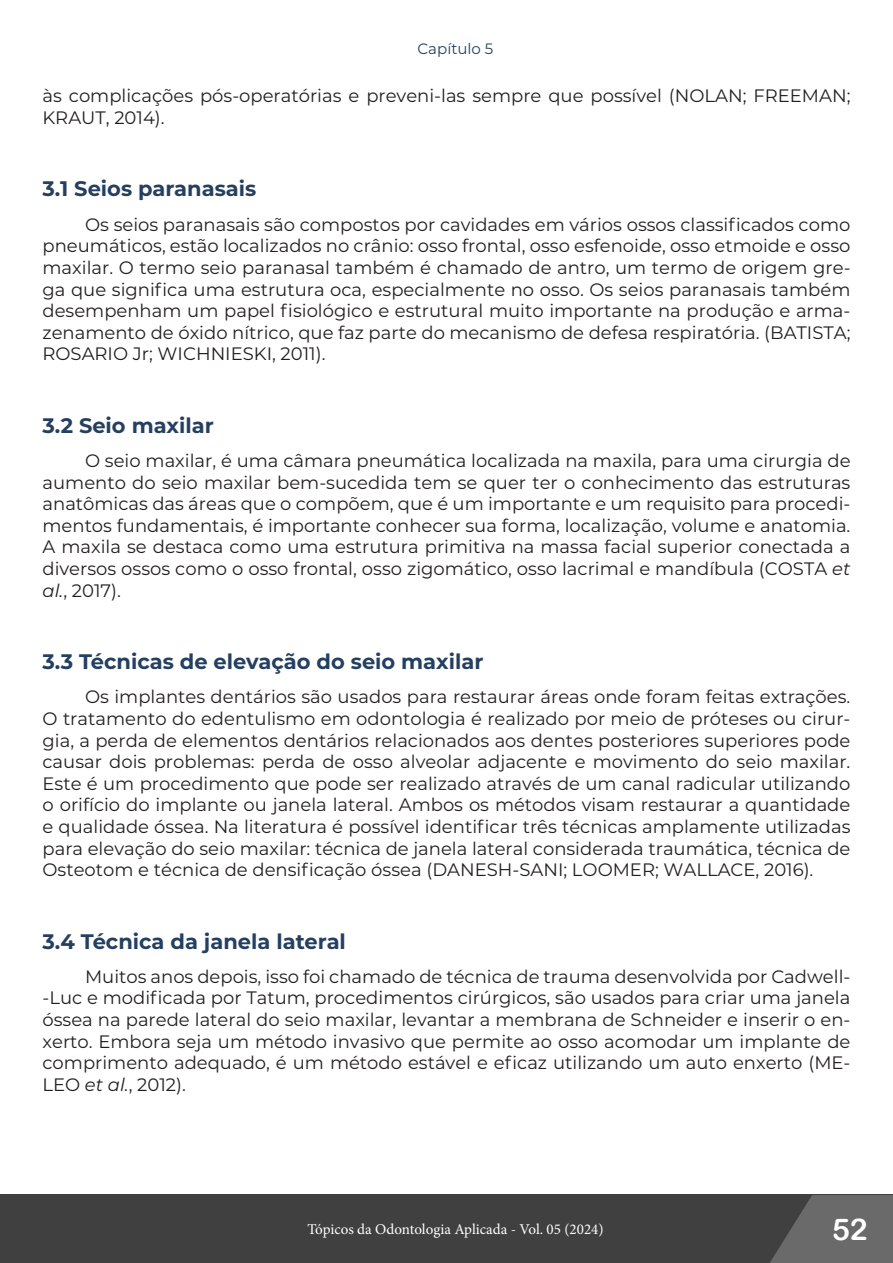
<style>
.page{position:relative;width:893px;height:1263px;background:#fff}
.page>*{position:absolute;margin:0;border:0;box-sizing:border-box;transform-origin:0 0}
.t1{font:30px "Arial Rounded MT Bold";color:#fff}
.t2{font:700 21px "Montserrat";color:#243f60}
.t3{font:18px/21.6px "Montserrat";color:#231f20;text-align:justify}
.t4{font:15px "Minion Pro";color:#fff}
.t5{font:15px "Montserrat";color:#243f60}
.s1{font-style:italic}
</style>
<div class="page">
<div style="left:0;top:1195px;width:893px;height:68px;background:#404040"></div>
<svg style="left:770px;top:1195px;width:123px;height:68px"></svg>
<p class="t5" style="left:418px;top:38px;width:77px">Capítulo 5</p>
<p class="t3" style="left:43px;top:85px;width:809px">às complicações pós-operatórias e preveni-las sempre que possível (NOLAN; FREEMAN;<br>KRAUT, 2014).</p>
<p class="t2" style="left:43px;top:174px;width:215px">3.1 Seios paranasais</p>
<p class="t3" style="left:43px;top:213px;width:809px;text-indent:43px">Os seios paranasais são compostos por cavidades em vários ossos classificados como pneumáticos, estão localizados no crânio: osso frontal, osso esfenoide, osso etmoide e osso maxilar. O termo seio paranasal também é chamado de antro, um termo de origem gre&shy;ga que significa uma estrutura oca, especialmente no osso. Os seios paranasais também desempenham um papel fisiológico e estrutural muito importante na produção e arma&shy;zenamento de óxido nítrico, que faz parte do mecanismo de defesa respiratória. (BATISTA; ROSARIO Jr; WICHNIESKI, 2011).</p>
<p class="t2" style="left:43px;top:410px;width:173px">3.2 Seio maxilar</p>
<p class="t3" style="left:43px;top:449px;width:809px;text-indent:43px">O seio maxilar, é uma câmara pneumática localizada na maxila, para uma cirurgia de aumento do seio maxilar bem-sucedida tem se quer ter o conhecimento das estruturas anatômicas das áreas que o compõem, que é um importante e um requisito para procedi&shy;mentos fundamentais, é importante conhecer sua forma, localização, volume e anatomia.<br>A maxila se destaca como uma estrutura primitiva na massa facial superior conectada a diversos ossos como o osso frontal, osso zigomático, osso lacrimal e mandíbula (COSTA <span class="s1">et al.</span>, 2017).</p>
<p class="t2" style="left:43px;top:646px;width:442px">3.3 Técnicas de elevação do seio maxilar</p>
<p class="t3" style="left:43px;top:685px;width:809px;text-indent:43px">Os implantes dentários são usados para restaurar áreas onde foram feitas extrações.<br>O tratamento do edentulismo em odontologia é realizado por meio de próteses ou cirur&shy;gia, a perda de elementos dentários relacionados aos dentes posteriores superiores pode causar dois problemas: perda de osso alveolar adjacente e movimento do seio maxilar.<br>Este é um procedimento que pode ser realizado através de um canal radicular utilizando o orifício do implante ou janela lateral. Ambos os métodos visam restaurar a quantidade e qualidade óssea. Na literatura é possível identificar três técnicas amplamente utilizadas para elevação do seio maxilar: técnica de janela lateral considerada traumática, técnica de Osteotom e técnica de densificação óssea (DANESH-SANI; LOOMER; WALLACE, 2016).</p>
<p class="t2" style="left:43px;top:926px;width:305px">3.4 Técnica da janela lateral</p>
<p class="t3" style="left:43px;top:965px;width:809px;text-indent:43px">Muitos anos depois, isso foi chamado de técnica de trauma desenvolvida por Cadwell--Luc e modificada por Tatum, procedimentos cirúrgicos, são usados para criar uma janela óssea na parede lateral do seio maxilar, levantar a membrana de Schneider e inserir o en&shy;xerto. Embora seja um método invasivo que permite ao osso acomodar um implante de comprimento adequado, é um método estável e eficaz utilizando um auto enxerto (ME-LEO <span class="s1">et al.</span>, 2012).</p>
<p class="t4" style="left:307px;top:1219px;width:298px">Tópicos da Odontologia Aplicada - Vol. 05 (2024)</p>
<h1 class="t1" style="left:832px;top:1211px;width:37px">52</h1>
</div>
